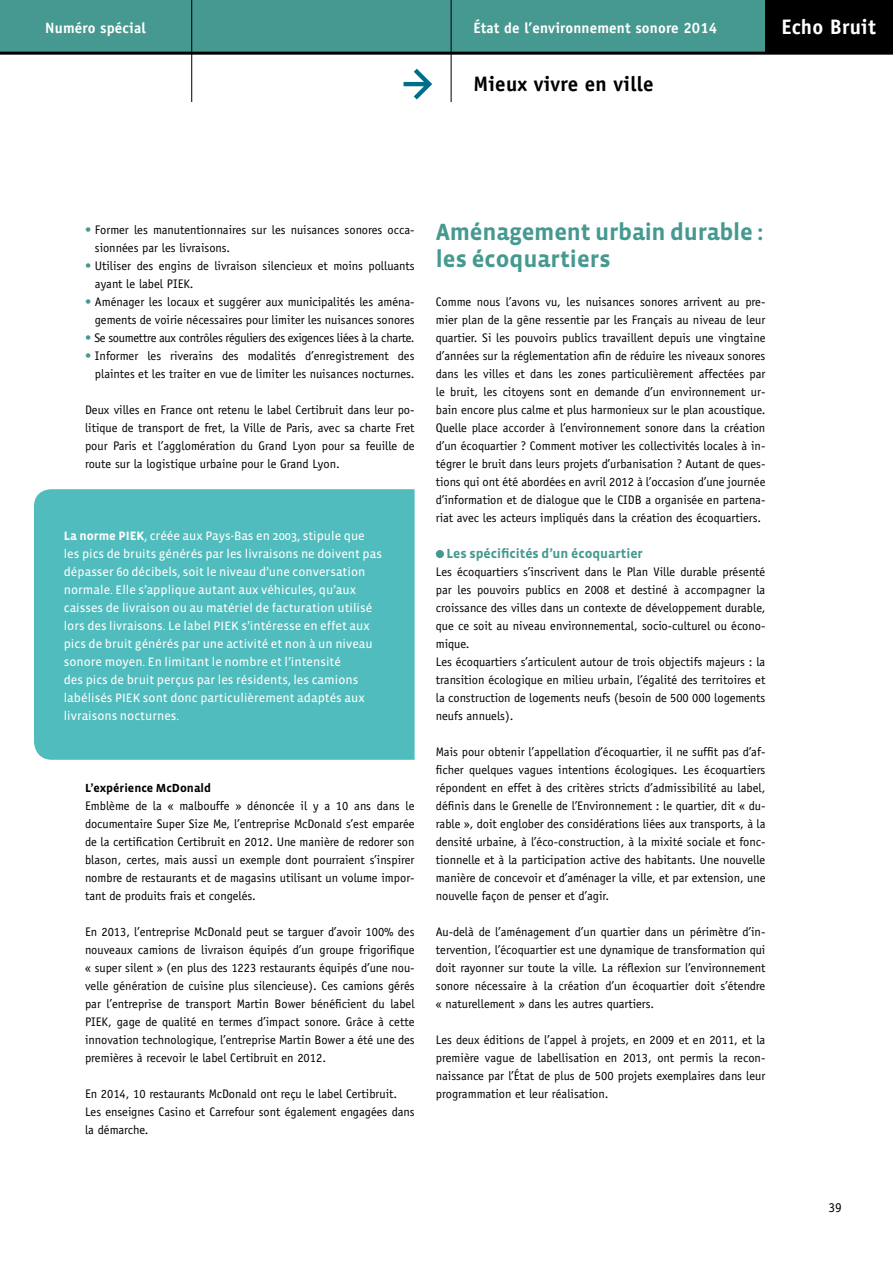
<style>
.page{position:relative;width:893px;height:1263px;background:#fff}
.page>*{position:absolute;margin:0;border:0;box-sizing:border-box;transform-origin:0 0}
.t1{font:700 24px/27px "Vista Sans";letter-spacing:-.01em;color:#459990}
.t2{font:700 21px "Officina Sans";letter-spacing:.01em;color:#000}
.t3{font:700 21px "Officina Sans";letter-spacing:.01em;color:#fff}
.t4{font:700 15px "Officina Sans";letter-spacing:.01em;color:#fff}
.t5{font:700 13.5px "Vista Sans";color:#459990}
.t6{font:13.5px "Officina Sans";color:#000}
.t7{font:12.45px/18px "Officina Sans";color:#000;text-align:justify}
.t8{font:12.45px/18px "Vista Sans Reg";color:#fff}
.t9{font:12.45px "Officina Sans";letter-spacing:-.02em;color:#000}
.t10{font:700 12px "Vista Sans";color:#000}
.s1{color:#459990}
.s2{font-family:"Vista Sans";font-weight:700}
</style>
<div class="page">
<div style="left:436px;top:550px;width:8px;height:8px;background:#459990;border-radius:50%"></div>
<div style="left:0;top:0;width:893px;height:53px;background:#459990"></div>
<hr style="left:0;top:52px;width:893px;height:3px;background:#000">
<div style="left:34px;top:489px;width:381px;height:271px;background:#50bcbd"></div>
<div style="left:765px;top:0;width:128px;height:53px;background:#000"></div>
<svg style="left:404px;top:69px;width:28px;height:31px"></svg>
<hr style="left:451px;top:0;width:1px;height:102px;background:#000">
<hr style="left:191px;top:0;width:1px;height:102px;background:#000">
<p class="t4" style="left:45px;top:19px;width:102px">Numéro spécial</p>
<p class="t4" style="left:473px;top:19px;width:245px">État de l’environnement sonore 2014</p>
<h2 class="t2" style="left:473px;top:71px;width:182px">Mieux vivre en ville</h2>
<h2 class="t3" style="left:781px;top:13px;width:96px">Echo Bruit</h2>
<p class="t7" style="left:95px;top:221px;width:321px;text-indent:-10px"><span class="s1">•</span> Former les manutentionnaires sur les nuisances sonores occa&shy;sionnées par les livraisons.</p>
<p class="t7" style="left:95px;top:257px;width:321px;text-indent:-10px"><span class="s1">•</span> Utiliser des engins de livraison silencieux et moins polluants ayant le label PIEK.</p>
<p class="t7" style="left:85px;top:293px;width:331px;text-align:right"><span class="s1">•</span> Aménager les locaux et suggérer aux municipalités les aména&shy;gements de voirie nécessaires pour limiter les nuisances sonores</p>
<p class="t9" style="left:85px;top:331px;width:331px"><span class="s1">•</span> Se soumettre aux contrôles réguliers des exigences liées à la charte.</p>
<p class="t7" style="left:85px;top:347px;width:331px;text-align:right"><span class="s1">•</span> Informer les riverains des modalités d’enregistrement des plaintes et les traiter en vue de limiter les nuisances nocturnes.</p>
<p class="t7" style="left:85px;top:401px;width:331px">Deux villes en France ont retenu le label Certibruit dans leur po&shy;litique de transport de fret, la Ville de Paris, avec sa charte Fret pour Paris et l’agglomération du Grand Lyon pour sa feuille de route sur la logistique urbaine pour le Grand Lyon.</p>
<p class="t8" style="left:64px;top:527px;width:320px"><span class="s2">La norme PIEK</span>, créée aux Pays-Bas en 2003, stipule que les pics de bruits générés par les livraisons ne doivent pas dépasser 60 décibels, soit le niveau d’une conversation normale. Elle s’applique autant aux véhicules, qu’aux caisses de livraison ou au matériel de facturation utilisé lors des livraisons. Le label PIEK s’intéresse en effet aux pics de bruit générés par une activité et non à un niveau sonore moyen. En limitant le nombre et l’intensité<br>des pics de bruit perçus par les résidents, les camions labélisés PIEK sont donc particulièrement adaptés aux livraisons nocturnes.</p>
<p class="t10" style="left:85px;top:782px;width:127px">L’expérience McDonald</p>
<p class="t7" style="left:85px;top:797px;width:331px">Emblème de la « malbouffe » dénoncée il y a 10 ans dans le documentaire Super Size Me, l’entreprise McDonald s’est emparée de la certification Certibruit en 2012. Une manière de redorer son blason, certes, mais aussi un exemple dont pourraient s’inspirer nombre de restaurants et de magasins utilisant un volume impor&shy;tant de produits frais et congelés.</p>
<p class="t7" style="left:85px;top:923px;width:331px">En 2013, l’entreprise McDonald peut se targuer d’avoir 100% des nouveaux camions de livraison équipés d’un groupe frigorifique « super silent » (en plus des 1223 restaurants équipés d’une nou&shy;velle génération de cuisine plus silencieuse). Ces camions gérés par l’entreprise de transport Martin Bower bénéficient du label PIEK, gage de qualité en termes d’impact sonore. Grâce à cette innovation technologique, l’entreprise Martin Bower a été une des premières à recevoir le label Certibruit en 2012.</p>
<p class="t7" style="left:85px;top:1085px;width:331px;text-align:left">En 2014, 10 restaurants McDonald ont reçu le label Certibruit.<br>Les enseignes Casino et Carrefour sont également engagées dans la démarche.</p>
<h1 class="t1" style="left:436px;top:219px;width:329px">Aménagement urbain durable : les écoquartiers</h1>
<p class="t7" style="left:436px;top:293px;width:331px">Comme nous l’avons vu, les nuisances sonores arrivent au pre&shy;mier plan de la gêne ressentie par les Français au niveau de leur quartier. Si les pouvoirs publics travaillent depuis une vingtaine d’années sur la réglementation afin de réduire les niveaux sonores dans les villes et dans les zones particulièrement affectées par le bruit, les citoyens sont en demande d’un environnement ur&shy;bain encore plus calme et plus harmonieux sur le plan acoustique.<br>Quelle place accorder à l’environnement sonore dans la création d’un écoquartier ? Comment motiver les collectivités locales à in&shy;tégrer le bruit dans leurs projets d’urbanisation ? Autant de ques&shy;tions qui ont été abordées en avril 2012 à l’occasion d’une journée d’information et de dialogue que le CIDB a organisée en partena&shy;riat avec les acteurs impliqués dans la création des écoquartiers.</p>
<p class="t5" style="left:446px;top:547px;width:198px">Les spécificités d’un écoquartier</p>
<p class="t7" style="left:436px;top:563px;width:331px;text-align:left">Les écoquartiers s’inscrivent dans le Plan Ville durable présenté par les pouvoirs publics en 2008 et destiné à accompagner la croissance des villes dans un contexte de développement durable, que ce soit au niveau environnemental, socio-culturel ou écono&shy;mique.<br>Les écoquartiers s’articulent autour de trois objectifs majeurs : la transition écologique en milieu urbain, l’égalité des territoires et la construction de logements neufs (besoin de 500 000 logements neufs annuels).</p>
<p class="t7" style="left:436px;top:743px;width:331px">Mais pour obtenir l’appellation d’écoquartier, il ne suffit pas d’af&shy;ficher quelques vagues intentions écologiques. Les écoquartiers répondent en effet à des critères stricts d’admissibilité au label, définis dans le Grenelle de l’Environnement : le quartier, dit « du&shy;rable », doit englober des considérations liées aux transports, à la densité urbaine, à l’éco-construction, à la mixité sociale et fonc&shy;tionnelle et à la participation active des habitants. Une nouvelle manière de concevoir et d’aménager la ville, et par extension, une nouvelle façon de penser et d’agir.</p>
<p class="t7" style="left:436px;top:923px;width:331px">Au-delà de l’aménagement d’un quartier dans un périmètre d’in&shy;tervention, l’écoquartier est une dynamique de transformation qui doit rayonner sur toute la ville. La réflexion sur l’environnement sonore nécessaire à la création d’un écoquartier doit s’étendre « naturellement » dans les autres quartiers.</p>
<p class="t7" style="left:436px;top:1031px;width:331px">Les deux éditions de l’appel à projets, en 2009 et en 2011, et la première vague de labellisation en 2013, ont permis la recon&shy;naissance par l’État de plus de 500 projets exemplaires dans leur programmation et leur réalisation.</p>
<p class="t6" style="left:828px;top:1199px;width:15px">39</p>
</div>
